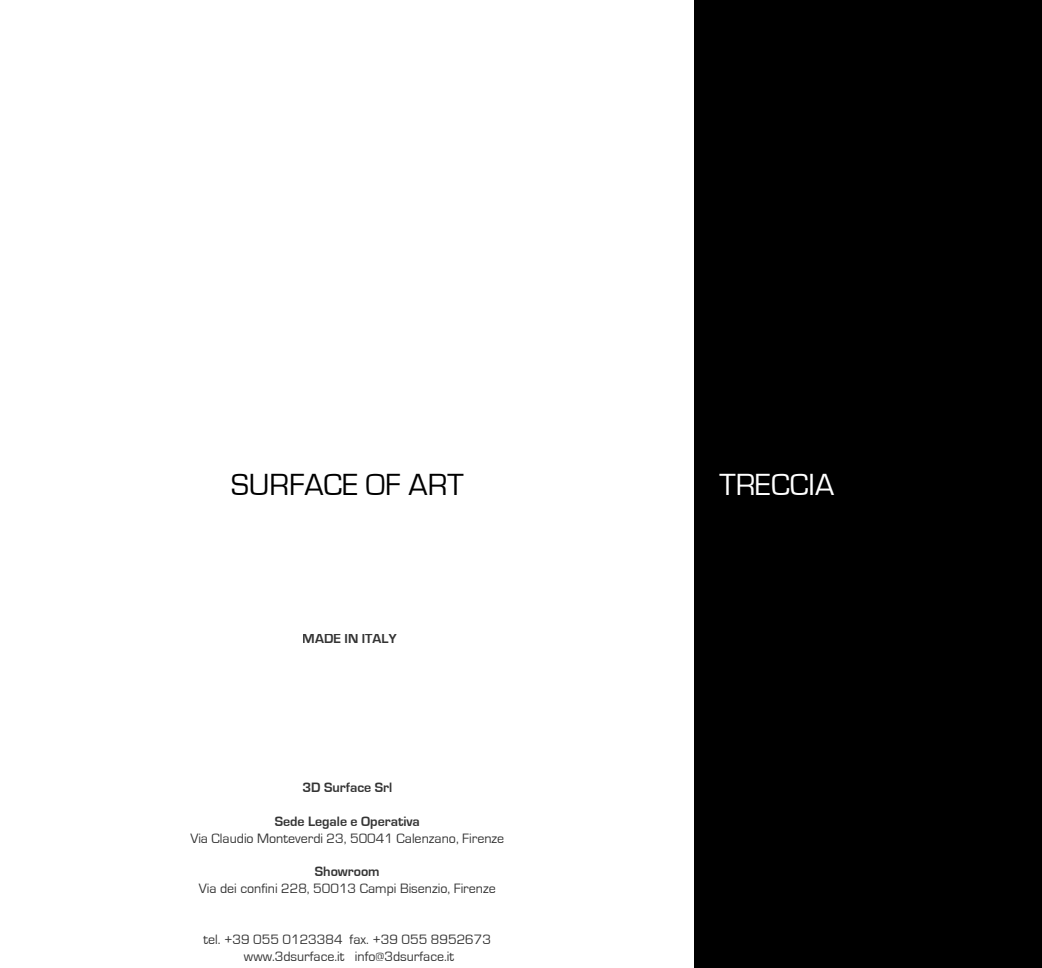
<style>
.page{position:relative;width:1042px;height:968px;background:#fff}
.page>*{position:absolute;margin:0;border:0;box-sizing:border-box;transform-origin:0 0}
.t1{font:31.5px "Eurostile";color:#000}
.t2{font:31.5px "Eurostile";color:#fff}
.t3{font:14px/16.8px "Eurostile";color:#000;text-align:center}
.t4{font:700 14px "Eurostile";color:#000}
</style>
<div class="page">
<div style="left:694px;top:0;width:348px;height:967px;background:#000"></div>
<h1 class="t1" style="left:231px;top:467px;width:234px">SURFACE OF ART</h1>
<h1 class="t2" style="left:719px;top:467px;width:116px">TRECCIA</h1>
<p class="t4" style="left:303px;top:631px;width:96px">MADE IN ITALY</p>
<p class="t4" style="left:302px;top:780px;width:91px">3D Surface Srl</p>
<p class="t4" style="left:275px;top:813px;width:147px">Sede Legale e Operativa</p>
<p class="t3" style="left:190px;top:830px;width:315px">Via Claudio Monteverdi 23, 50041 Calenzano, Firenze</p>
<p class="t4" style="left:315px;top:864px;width:66px">Showroom</p>
<p class="t3" style="left:199px;top:880px;width:298px">Via dei confini 228, 50013 Campi Bisenzio, Firenze</p>
<p class="t3" style="left:203px;top:930px;width:289px">tel. +39 055 0123384 fax. +39 055 8952673 www.3dsurface.it info@3dsurface.it</p>
</div>
